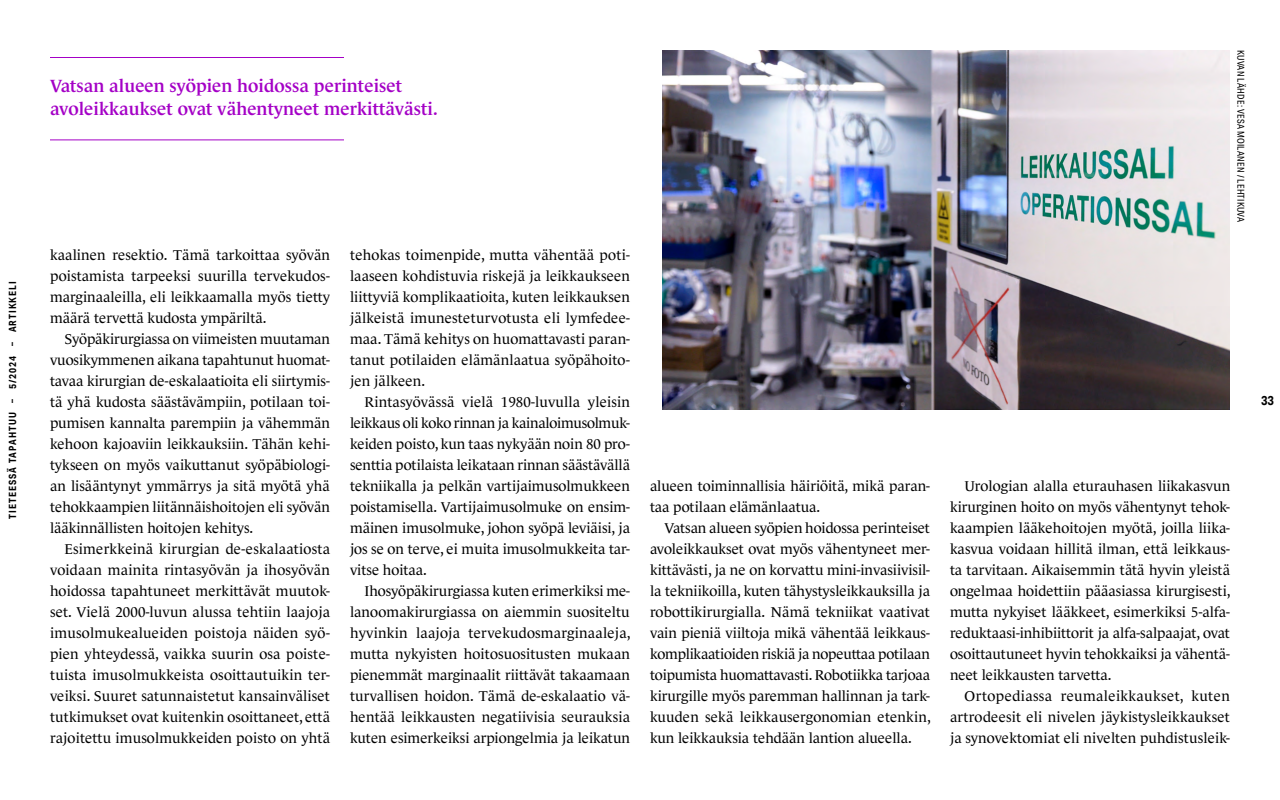
<style>
.page{position:relative;width:1280px;height:800px;background:#fff}
.page>*{position:absolute;margin:0;border:0;box-sizing:border-box;transform-origin:0 0}
.t1{font:600 18px/23.4px "Le Monde Journal Std";letter-spacing:.005em;color:#a400c6}
.Artikkeli_-_L{font:14.5px/21px "Le Monde Journal Std";color:#000;text-align:justify}
.t2{font:700 13px "Aktiv Grotesk Cd";color:#000}
.t3{font:700 10px "Aktiv Grotesk Cd";letter-spacing:.1em;color:#000}
.t4{font:9.5px "Aktiv Grotesk Cd";letter-spacing:.025em;color:#000}
</style>
<div class="page">
<hr style="left:50px;top:57px;width:294px;height:1px;background:#a400c6">
<hr style="left:50px;top:139px;width:294px;height:1px;background:#a400c6">
<img style="left:662px;top:50px;width:568px;height:359px">
<p class="t3" style="left:6px;top:519px;width:239px;rotate:-90deg">TIETEESSÄ TAPAHTUU – 5/2024 – ARTIKKELI</p>
<p class="t1" style="left:50px;top:74px;width:389px">Vatsan alueen syöpien hoidossa perinteiset avoleikkaukset ovat vähentyneet merkittävästi.</p>
<p class="Artikkeli_-_L" style="left:50px;top:244px;width:282px">kaalinen resektio. Tämä tarkoittaa syövän poistamista tarpeeksi suurilla tervekudos&shy;marginaaleilla, eli leikkaamalla myös tietty määrä tervettä kudosta ympäriltä.</p>
<p class="Artikkeli_-_L" style="left:50px;top:328px;width:282px;text-indent:14px">Syöpäkirurgiassa on viimeisten muutaman vuosikymmenen aikana tapahtunut huomat&shy;tavaa kirurgian de-eskalaatioita eli siirtymis&shy;tä yhä kudosta säästävämpiin, potilaan toi&shy;pumisen kannalta parempiin ja vähemmän kehoon kajoaviin leikkauksiin. Tähän kehi&shy;tykseen on myös vaikuttanut syöpäbiologi&shy;an lisääntynyt ymmärrys ja sitä myötä yhä tehokkaampien liitännäishoitojen eli syövän lääkinnällisten hoitojen kehitys.</p>
<p class="Artikkeli_-_L" style="left:50px;top:538px;width:282px;text-indent:14px">Esimerkkeinä kirurgian de-eskalaatiosta voidaan mainita rintasyövän ja ihosyövän hoidossa tapahtuneet merkittävät muutok&shy;set. Vielä 2000-luvun alussa tehtiin laajoja imusolmukealueiden poistoja näiden syö&shy;pien yhteydessä, vaikka suurin osa poiste&shy;tuista imusolmukkeista osoittautuikin ter&shy;veiksi. Suuret satunnaistetut kansainväliset tutkimukset ovat kuitenkin osoittaneet, että rajoitettu imusolmukkeiden poisto on yhtä</p>
<p class="Artikkeli_-_L" style="left:350px;top:244px;width:282px">tehokas toimenpide, mutta vähentää poti&shy;laaseen kohdistuvia riskejä ja leikkaukseen liittyviä komplikaatioita, kuten leikkauksen jälkeistä imunesteturvotusta eli lymfedee&shy;maa. Tämä kehitys on huomattavasti paran&shy;tanut potilaiden elämänlaatua syöpähoito&shy;jen jälkeen.</p>
<p class="Artikkeli_-_L" style="left:350px;top:391px;width:282px;text-indent:14px">Rintasyövässä vielä 1980-luvulla yleisin leikkaus oli koko rinnan ja kainaloimusolmuk&shy;keiden poisto, kun taas nykyään noin 80 pro&shy;senttia potilaista leikataan rinnan säästävällä tekniikalla ja pelkän vartijaimusolmukkeen poistamisella. Vartijaimusolmuke on ensim&shy;mäinen imusolmuke, johon syöpä leviäisi, ja jos se on terve, ei muita imusolmukkeita tar&shy;vitse hoitaa.</p>
<p class="Artikkeli_-_L" style="left:350px;top:580px;width:282px;text-indent:14px">Ihosyöpäkirurgiassa kuten erimerkiksi me&shy;lanoomakirurgiassa on aiemmin suositeltu hyvinkin laajoja tervekudosmarginaaleja, mutta nykyisten hoitosuositusten mukaan pienemmät marginaalit riittävät takaamaan turvallisen hoidon. Tämä de-eskalaatio vä&shy;hentää leikkausten negatiivisia seurauksia kuten esimerkeiksi arpiongelmia ja leikatun</p>
<p class="t4" style="left:1246px;top:50px;width:174px;rotate:90deg">KUVAN LÄHDE: VESA MOILANEN / LEHTIKUVA</p>
<p class="Artikkeli_-_L" style="left:650px;top:475px;width:281px">alueen toiminnallisia häiriöitä, mikä paran&shy;taa potilaan elämänlaatua.</p>
<p class="Artikkeli_-_L" style="left:650px;top:517px;width:282px;text-indent:15px">Vatsan alueen syöpien hoidossa perinteiset avoleikkaukset ovat myös vähentyneet mer&shy;kittävästi, ja ne on korvattu mini-invasiivisil&shy;la tekniikoilla, kuten tähystysleikkauksilla ja robottikirurgialla. Nämä tekniikat vaativat vain pieniä viiltoja mikä vähentää leikkaus&shy;komplikaatioiden riskiä ja nopeuttaa potilaan toipumista huomattavasti. Robotiikka tarjoaa kirurgille myös paremman hallinnan ja tark&shy;kuuden sekä leikkausergonomian etenkin, kun leikkauksia tehdään lantion alueella.</p>
<p class="Artikkeli_-_L" style="left:950px;top:475px;width:282px;text-indent:15px">Urologian alalla eturauhasen liikakasvun kirurginen hoito on myös vähentynyt tehok&shy;kaampien lääkehoitojen myötä, joilla liika&shy;kasvua voidaan hillitä ilman, että leikkaus&shy;ta tarvitaan. Aikaisemmin tätä hyvin yleistä ongelmaa hoidettiin pääasiassa kirurgisesti, mutta nykyiset lääkkeet, esimerkiksi 5-alfa&shy;reduktaasi-inhibiittorit ja alfa-salpaajat, ovat osoittautuneet hyvin tehokkaiksi ja vähentä&shy;neet leikkausten tarvetta.</p>
<p class="Artikkeli_-_L" style="left:950px;top:685px;width:282px;text-indent:14px">Ortopediassa reumaleikkaukset, kuten artrodeesit eli nivelen jäykistysleikkaukset ja synovektomiat eli nivelten puhdistusleik-</p>
<p class="t2" style="left:1261px;top:392px;width:14px">33</p>
</div>
